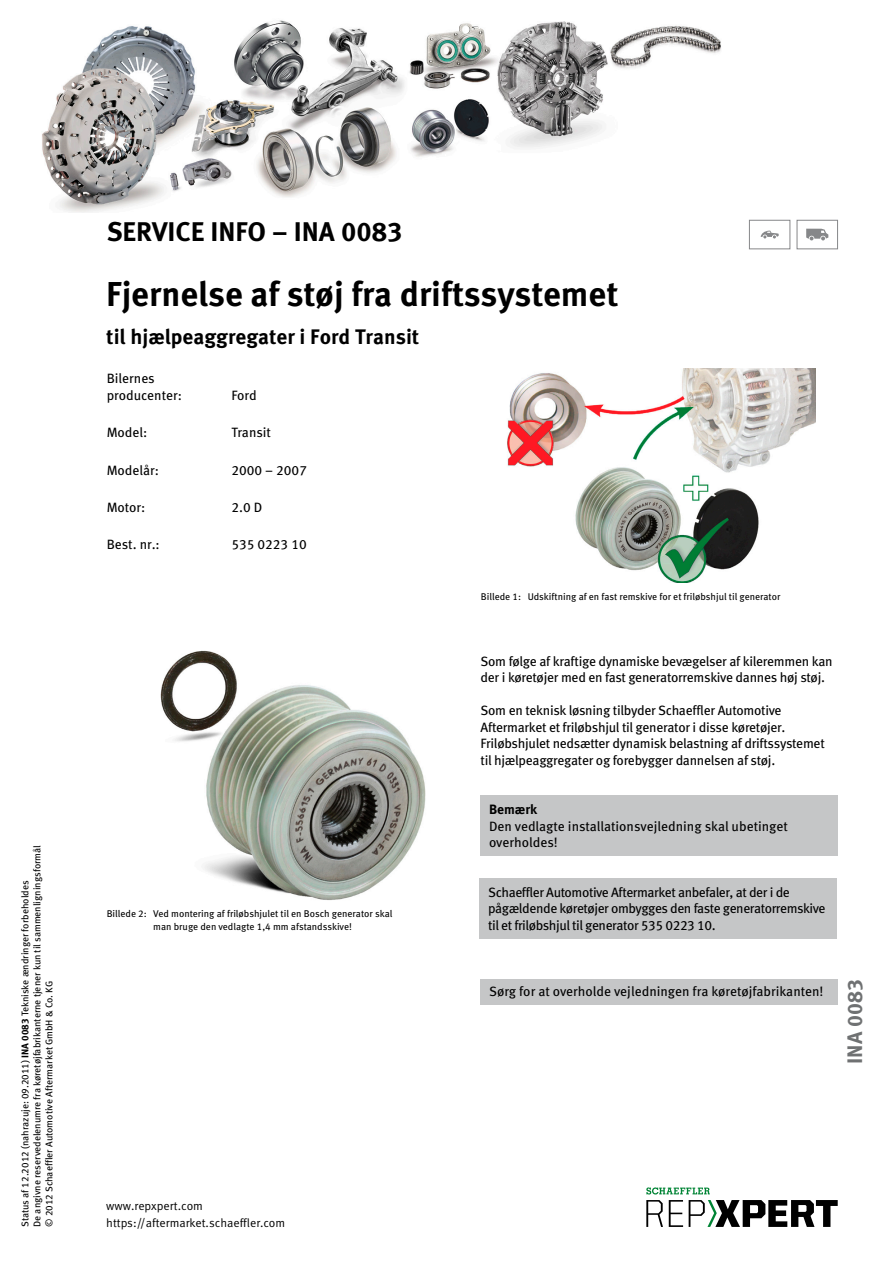
<style>
.page{position:relative;width:893px;height:1263px;background:#fff}
.page>*{position:absolute;margin:0;border:0;box-sizing:border-box;transform-origin:0 0}
.NADPIS_hlavní{font:700 34.5px "Meta Pro";color:#000}
.SERVICE_INFO{font:700 27px "Meta Pro";color:#000}
.NADPIS_menší{font:700 21px "Meta Pro";color:#000}
.t1{font:700 21px "Meta Pro";color:#6f7172}
.NORMAL_book{font:13.5px/16.5px "Meta Pro";letter-spacing:-.025em;color:#000}
.TABULKA{font:13.5px/16.5px "Meta Pro";color:#000}
.NORMAL_book-2{font:13.5px/16.5px "Meta Pro";color:#000}
.RASTR_text_běžný{font:13.5px "Meta Pro";color:#000}
.BOLD_normal{font:700 13.5px "Meta Pro";color:#000}
.t2{font:12px "Meta Pro Norm";color:#000}
.VYDÁNÍ_datum{font:9.75px "Meta Pro";color:#000}
.OBRAZ{font:9.75px/12.8px "Meta Pro";letter-spacing:-.005em;color:#000}
.s1{font-weight:700}
</style>
<div class="page">
<div style="left:480px;top:878px;width:357px;height:60px;background:#c5c6c7"></div>
<div style="left:480px;top:795px;width:358px;height:61px;background:#c5c6c7"></div>
<img style="left:507px;top:369px;width:308px;height:214px">
<img style="left:160px;top:650px;width:266px;height:250px">
<div style="left:480px;top:980px;width:358px;height:25px;background:#c5c6c7"></div>
<div style="left:749px;top:220px;width:41px;height:29px;border:1px solid #868789"></div>
<svg style="left:761px;top:231px;width:18px;height:7px"></svg>
<div style="left:797px;top:220px;width:41px;height:29px;border:1px solid #868789"></div>
<svg style="left:806px;top:229px;width:22px;height:11px"></svg>
<img style="left:42px;top:20px;width:679px;height:193px">
<svg style="left:646px;top:1200px;width:17px;height:27px"></svg>
<svg style="left:669px;top:1200px;width:14px;height:27px"></svg>
<svg style="left:689px;top:1200px;width:149px;height:27px"></svg>
<svg style="left:646px;top:1187px;width:64px;height:7px"></svg>
<p class="SERVICE_INFO" style="left:107px;top:210px;width:297px">SERVICE INFO – INA 0083</p>
<p class="NADPIS_hlavní" style="left:106px;top:267px;width:514px">Fjernelse af støj fra driftssystemet</p>
<p class="NADPIS_menší" style="left:106px;top:320px;width:315px">til hjælpeaggregater i Ford Transit</p>
<p class="TABULKA" style="left:107px;top:369px;width:77px">Bilernes producenter:</p>
<p class="TABULKA" style="left:231px;top:386px;width:27px">Ford</p>
<p class="TABULKA" style="left:107px;top:423px;width:42px">Model:</p>
<p class="TABULKA" style="left:231px;top:423px;width:41px">Transit</p>
<p class="TABULKA" style="left:107px;top:461px;width:54px">Modelår:</p>
<p class="TABULKA" style="left:231px;top:461px;width:77px">2000 – 2007</p>
<p class="TABULKA" style="left:107px;top:498px;width:40px">Motor:</p>
<p class="TABULKA" style="left:231px;top:498px;width:32px">2.0 D</p>
<p class="TABULKA" style="left:107px;top:535px;width:55px">Best. nr.:</p>
<p class="TABULKA" style="left:231px;top:535px;width:77px">535 0223 10</p>
<p class="OBRAZ" style="left:481px;top:589px;width:301px">Billede 1: Udskiftning af en fast remskive for et friløbshjul til generator</p>
<p class="NORMAL_book" style="left:480px;top:652px;width:354px">Som følge af kraftige dynamiske bevægelser af kileremmen kan der i køretøjer med en fast generatorremskive dannes høj støj.</p>
<p class="NORMAL_book" style="left:480px;top:701px;width:346px">Som en teknisk løsning tilbyder Schaeffler Automotive Aftermarket et friløbshjul til generator i disse køretøjer.<br>Friløbshjulet nedsætter dynamisk belastning af driftssystemet til hjælpeaggregater og forebygger dannelsen af støj.</p>
<p class="BOLD_normal" style="left:489px;top:799px;width:50px">Bemærk</p>
<p class="NORMAL_book-2" style="left:489px;top:817px;width:300px">Den vedlagte installationsvejledning skal ubetinget overholdes!</p>
<p class="VYDÁNÍ_datum" style="left:30px;top:1227px;width:383px;rotate:-90deg">De angivne reservedelenumre fra køretøjfabrikanterne tjener kun til sammenligningsformål</p>
<p class="VYDÁNÍ_datum" style="left:18px;top:1227px;width:348px;rotate:-90deg">Status af 12.2012 (nahrazuje: 09.2011) <span class="s1">INA 0083</span> Tekniske ændringer forbeholdes</p>
<p class="NORMAL_book" style="left:488px;top:883px;width:339px">Schaeffler Automotive Aftermarket anbefaler, at der i de pågældende køretøjer ombygges den faste generatorremskive til et friløbshjul til generator 535 0223 10.</p>
<p class="OBRAZ" style="left:153px;top:907px;width:241px;text-indent:-47px">Billede 2: Ved montering af friløbshjulet til en Bosch generator skal man bruge den vedlagte 1,4 mm afstandsskive!</p>
<p class="VYDÁNÍ_datum" style="left:42px;top:1227px;width:248px;rotate:-90deg">© 2012 Schaeffler Automotive Aftermarket GmbH &amp; Co. KG</p>
<p class="RASTR_text_běžný" style="left:489px;top:981px;width:336px">Sørg for at overholde vejledningen fra køretøjfabrikanten!</p>
<p class="t2" style="left:106px;top:1197px;width:98px">www.repxpert.com</p>
<p class="t2" style="left:106px;top:1213px;width:180px">https://aftermarket.schaeffler.com</p>
<h3 class="t1" style="left:838px;top:1064px;width:86px;rotate:-90deg">INA 0083</h3>
</div>
